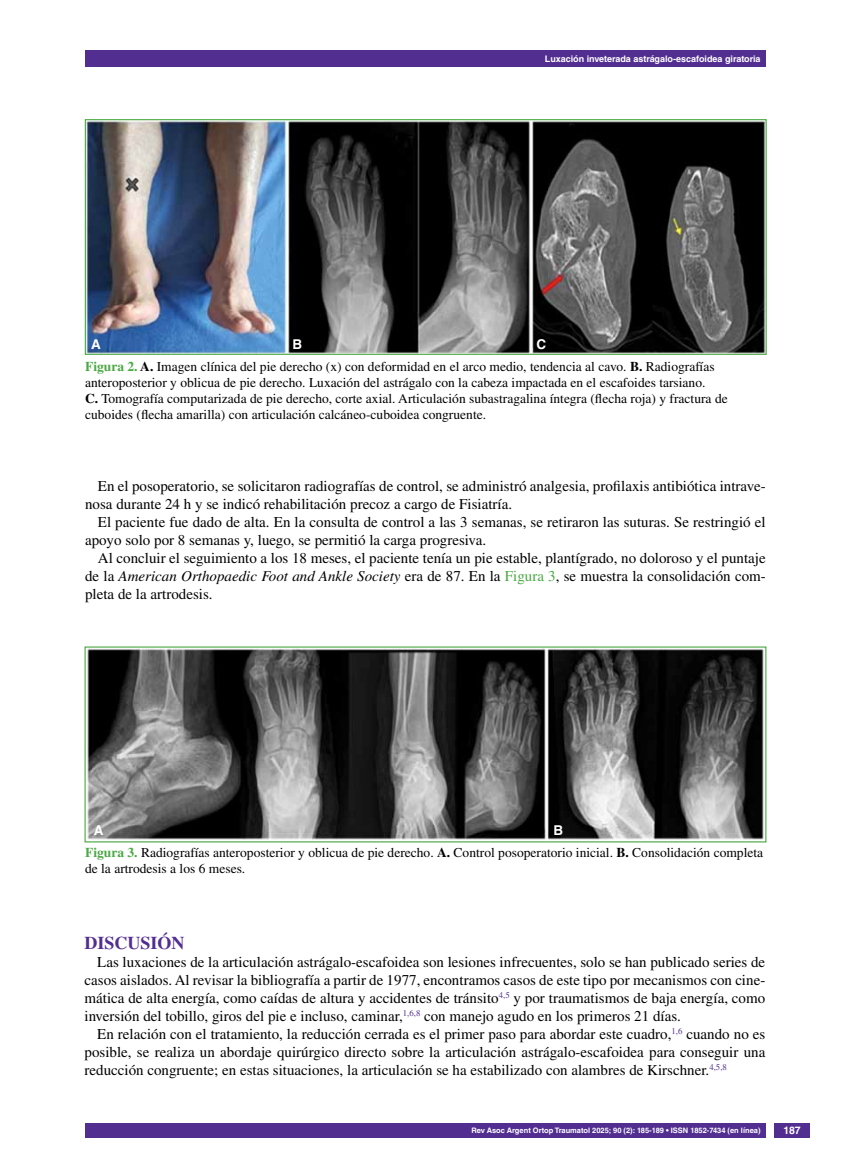
<style>
.page{position:relative;width:851px;height:1170px;background:#fff}
.page>*{position:absolute;margin:0;border:0;box-sizing:border-box;transform-origin:0 0}
.t1{font:700 18px "Times LT Std";color:#522e91}
.t2{font:15px/18px "Times LT Std";color:#000;text-align:justify}
.t3{font:13.5px/16.2px "Times LT Std";color:#000}
.t4{font:700 13.5px "Helvetica LT Std";color:#fff}
.t5{font:700 10.5px "Helvetica LT Std";color:#fff}
.t6{font:700 9px "Helvetica LT Std";color:#fff}
.t7{font:700 7.5px "Helvetica LT Std";color:#fff}
.s1{font-weight:700;color:#49a942}
.s2{font-weight:700}
.s3{font-style:italic}
.s4{color:#49a942}
</style>
<div class="page">
<div style="left:85px;top:50px;width:680px;height:17px;background:#522e91"></div>
<div style="left:85px;top:1123px;width:680px;height:14px;background:#522e91"></div>
<div style="left:774px;top:1123px;width:35px;height:14px;background:#522e91"></div>
<img style="left:87px;top:121px;width:677px;height:232px">
<div style="left:85px;top:119px;width:681px;height:236px;border:1px solid #49a942"></div>
<img style="left:87px;top:648px;width:677px;height:192px">
<p class="t6" style="left:544px;top:53px;width:217px">Luxación inveterada astrágalo-escafoidea giratoria</p>
<p class="t4" style="left:91px;top:336px;width:11px">A</p>
<p class="t4" style="left:292px;top:336px;width:10px">B</p>
<p class="t4" style="left:536px;top:336px;width:11px">C</p>
<p class="t3" style="left:85px;top:358px;width:644px"><span class="s1">Figura 2.</span> <span class="s2">A.</span> Imagen clínica del pie derecho (x) con deformidad en el arco medio, tendencia al cavo. <span class="s2">B.</span> Radiografías anteroposterior y oblicua de pie derecho. Luxación del astrágalo con la cabeza impactada en el escafoides tarsiano.<br><span class="s2">C.</span> Tomografía computarizada de pie derecho, corte axial. Articulación subastragalina íntegra (flecha roja) y fractura de cuboides (flecha amarilla) con articulación calcáneo-cuboidea congruente.</p>
<p class="t2" style="left:85px;top:476px;width:682px;text-indent:13px">En el posoperatorio, se solicitaron radiografías de control, se administró analgesia, profilaxis antibiótica intrave&shy;nosa durante 24 h y se indicó rehabilitación precoz a cargo de Fisiatría.</p>
<p class="t2" style="left:85px;top:512px;width:682px;text-indent:13px">El paciente fue dado de alta. En la consulta de control a las 3 semanas, se retiraron las suturas. Se restringió el apoyo solo por 8 semanas y, luego, se permitió la carga progresiva.</p>
<p class="t2" style="left:85px;top:548px;width:682px;text-indent:13px">Al concluir el seguimiento a los 18 meses, el paciente tenía un pie estable, plantígrado, no doloroso y el puntaje de la <span class="s3">American Orthopaedic Foot and Ankle Society</span> era de 87. En la <span class="s4">Figura 3</span>, se muestra la consolidación com&shy;pleta de la artrodesis.</p>
<p class="t4" style="left:94px;top:821px;width:11px">A</p>
<p class="t4" style="left:553px;top:821px;width:10px">B</p>
<p class="t3" style="left:85px;top:844px;width:679px"><span class="s1">Figura 3.</span> Radiografías anteroposterior y oblicua de pie derecho. <span class="s2">A.</span> Control posoperatorio inicial. <span class="s2">B.</span> Consolidación completa de la artrodesis a los 6 meses.</p>
<p class="t1" style="left:84px;top:931px;width:102px">Discusión</p>
<p class="t2" style="left:84px;top:952px;width:682px;text-indent:13px">Las luxaciones de la articulación astrágalo-escafoidea son lesiones infrecuentes, solo se han publicado series de casos aislados. Al revisar la bibliografía a partir de 1977, encontramos casos de este tipo por mecanismos con cine&shy;mática de alta energía, como caídas de altura y accidentes de tránsito<sup>4,5</sup> y por traumatismos de baja energía, como inversión del tobillo, giros del pie e incluso, caminar,<sup>1,6,8</sup> con manejo agudo en los primeros 21 días.</p>
<p class="t2" style="left:84px;top:1024px;width:682px;text-indent:13px">En relación con el tratamiento, la reducción cerrada es el primer paso para abordar este cuadro,<sup>1,6</sup> cuando no es posible, se realiza un abordaje quirúrgico directo sobre la articulación astrágalo-escafoidea para conseguir una reducción congruente; en estas situaciones, la articulación se ha estabilizado con alambres de Kirschner.<sup>4,5,8</sup></p>
<p class="t7" style="left:471px;top:1125px;width:290px">Rev Asoc Argent Ortop Traumatol 2025; 90 (2): 185-189 • ISSN 1852-7434 (en línea)</p>
<p class="t5" style="left:783px;top:1124px;width:19px">187</p>
</div>
